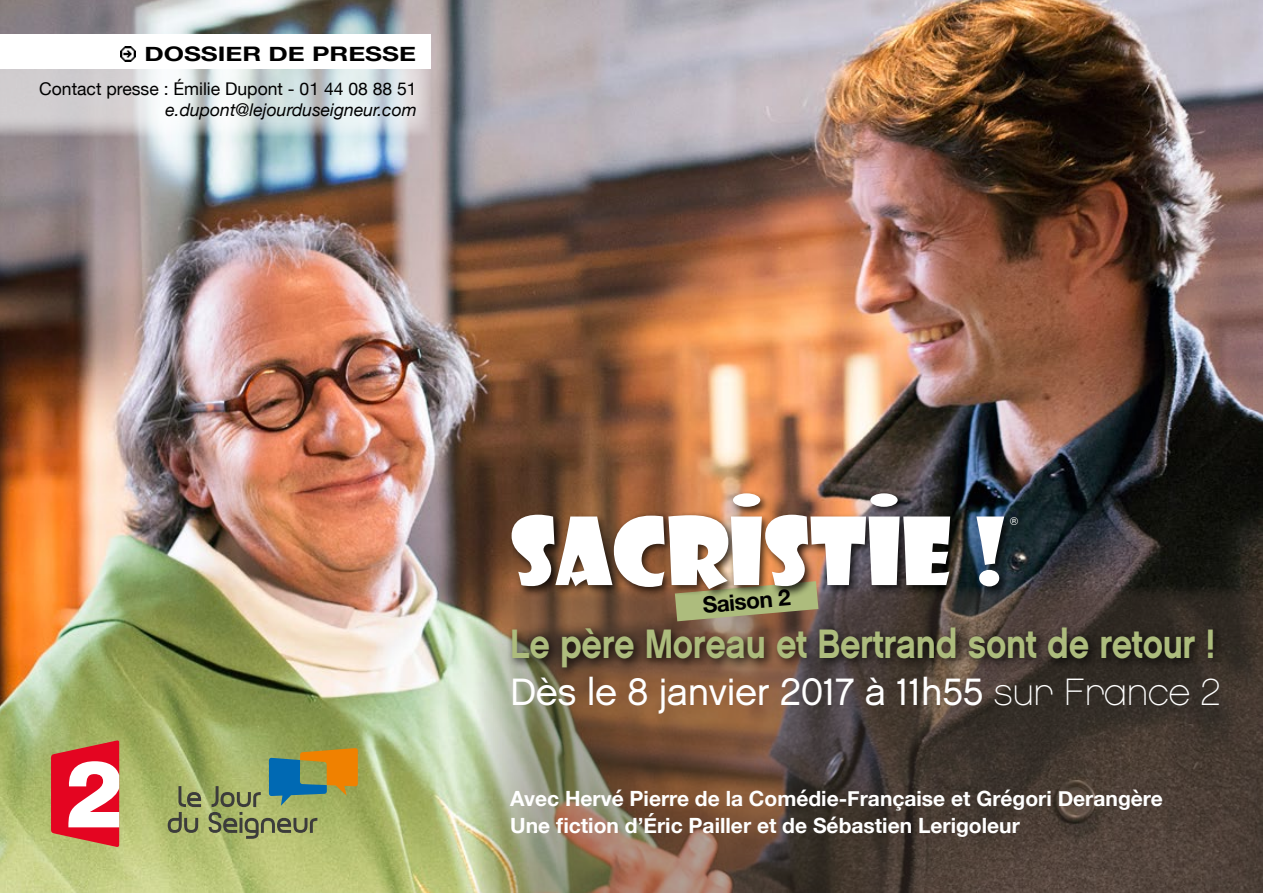
<style>
.page{position:relative;width:1263px;height:893px;background:#fff}
.page>*{position:absolute;margin:0;border:0;box-sizing:border-box;transform-origin:0 0}
.t1{font:91.35px "Showcard Gothic";color:#fff}
.t2{font:40.95px "Chalet New York Nineteen Sixty";letter-spacing:-.01em;color:#adbc7d;scale:.86 1}
.t3{font:38.1px "Chalet London Nineteen Sixty";letter-spacing:-.01em;color:#fff}
.t4{font:700 22.5px "Helvetica Neue";color:#000}
.t5{font:700 21px/27px "Helvetica Neue";color:#fff}
.t6{font:700 20.1px "Helvetica Neue";color:#000;scale:1.3 1}
.t7{font:17.55px "Helvetica Neue";color:#000}
.t8{font:italic 17.55px "Helvetica Neue";color:#000}
.t9{font:10.8px "Helvetica";color:#fff}
.s1{font-family:"Chalet Paris Nineteen Eighty"}
</style>
<div class="page">
<img style="left:0;top:0;width:1263px;height:893px">
<svg style="left:473px;top:587px;width:790px;height:306px;background:#5f5041"></svg>
<div style="left:0;top:35px;width:430px;height:34px;background:#fff"></div>
<svg style="left:0;top:51px;width:430px;height:85px"></svg>
<svg style="left:168px;top:786px;width:33px;height:47px;background:#8d965d"></svg>
<svg style="left:209px;top:748px;width:149px;height:91px;background:#949d60"></svg>
<svg style="left:51px;top:740px;width:68px;height:107px"></svg>
<div style="left:506px;top:623px;width:718px;height:57px;background:#000;opacity:.75"></div>
<img style="left:120px;top:46px;width:15px;height:15px">
<svg style="left:675px;top:600px;width:143px;height:21px;background:#a0a16f"></svg>
<div style="left:509px;top:511px;width:519px;height:89px;background:#000;opacity:.75"></div>
<div style="left:729px;top:489px;width:42px;height:28px;background:#000;opacity:.75"></div>
<div style="left:733px;top:493px;width:27px;height:14px;background:#fff;border-radius:50%"></div>
<div style="left:867px;top:489px;width:41px;height:28px;background:#000;opacity:.75"></div>
<div style="left:870px;top:493px;width:28px;height:14px;background:#fff;border-radius:50%"></div>
<p class="t6" style="left:144px;top:38px;width:210px">DOSSIER DE PRESSE</p>
<p class="t7" style="left:39px;top:76px;width:379px">Contact presse : Émilie Dupont - 01 44 08 88 51</p>
<p class="t8" style="left:165px;top:97px;width:253px">e.dupont@lejourduseigneur.com</p>
<h1 class="t1" style="left:510px;top:490px;width:501px">SACRISTIE !</h1>
<p class="t9" style="left:1010px;top:513px;width:9px">®</p>
<p class="t4" style="left:701px;top:587px;width:90px;rotate:-5deg">Saison 2</p>
<h2 class="t2" style="left:510px;top:619px;width:822px">Le père Moreau et Bertrand sont de retour !</h2>
<h3 class="t3" style="left:510px;top:669px;width:712px">Dès le 8 janvier 2017 à 11h55 <span class="s1">sur France 2</span></h3>
<p class="t5" style="left:510px;top:785px;width:654px">Avec Hervé Pierre de la Comédie-Française et Grégori Derangère<br>Une fiction d’Éric Pailler et de Sébastien Lerigoleur</p>
</div>
